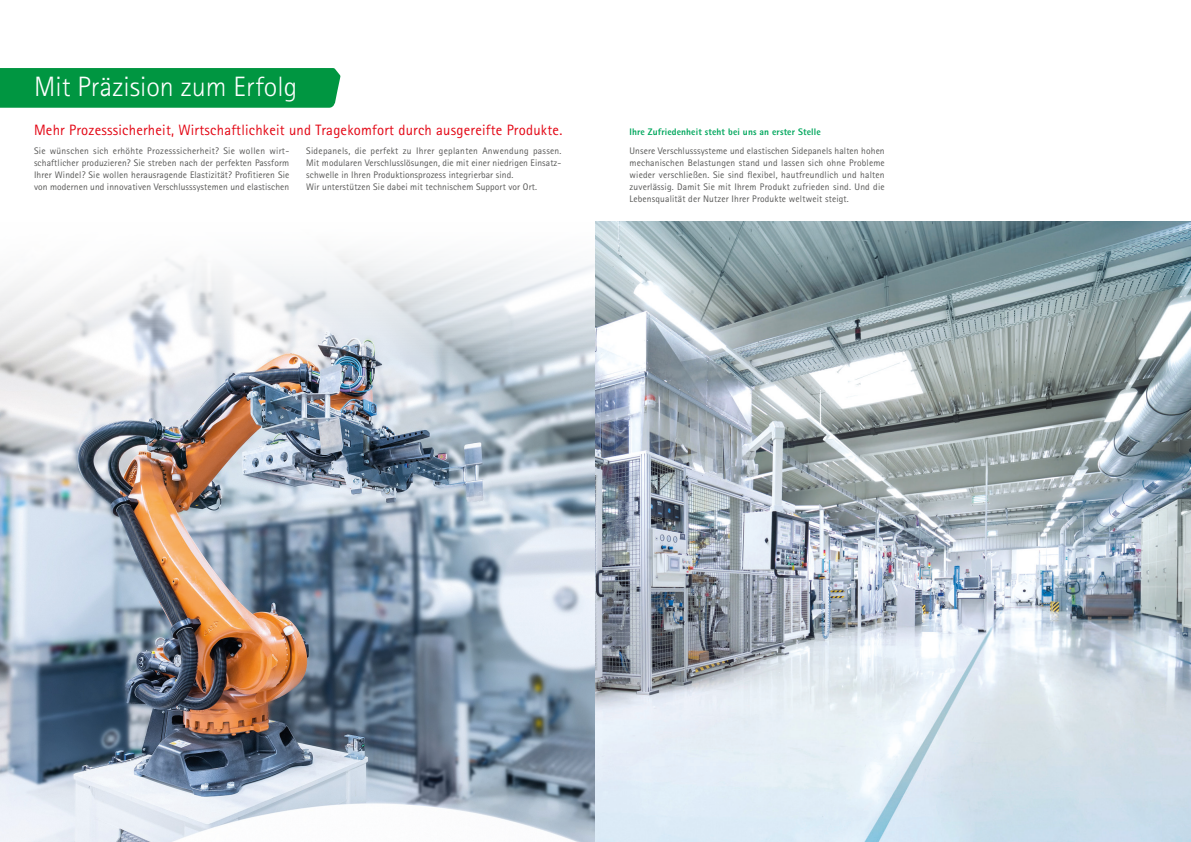
<style>
.page{position:relative;width:1191px;height:842px;background:#fff}
.page>*{position:absolute;margin:0;border:0;box-sizing:border-box;transform-origin:0 0}
.LOH_Headline_1_28_30{font:300 28px "Rotis Sans Serif Std";letter-spacing:.005em;color:#fff}
.LOH_Subheadline_15_18_rot{font:15px "Rotis Sans Serif Std";letter-spacing:.015em;color:#e30614}
.LOH_Fließtext_9_5_12{font:9.5px/12px "Rotis Sans Serif Std";letter-spacing:.01em;color:#575756;text-align:justify}
.LOH_HL_2_grün{font:800 9.5px "Rotis Sans Serif Std";letter-spacing:.01em;color:#00a75d}
</style>
<div class="page">
<img style="left:0;top:221px;width:1191px;height:621px">
<div style="left:0;top:68px;width:340px;height:40px;background:#009641"></div>
<p class="LOH_Headline_1_28_30" style="left:34px;top:71px;width:265px">Mit Präzision zum Erfolg</p>
<p class="LOH_Subheadline_15_18_rot" style="left:34px;top:121px;width:530px">Mehr Prozesssicherheit, Wirtschaftlichkeit und Tragekomfort durch ausgereifte Produkte.</p>
<p class="LOH_Fließtext_9_5_12" style="left:34px;top:145px;width:257px">Sie wünschen sich erhöhte Prozesssicherheit? Sie wollen wirt&shy;schaftlicher produzieren? Sie streben nach der perfekten Passform Ihrer Windel? Sie wollen herausragende Elastizität? Profitieren Sie von modernen und innovativen Verschlusssystemen und elastischen</p>
<p class="LOH_Fließtext_9_5_12" style="left:306px;top:145px;width:257px">Sidepanels, die perfekt zu Ihrer geplanten Anwendung passen.<br>Mit modularen Verschlusslösungen, die mit einer niedrigen Einsatz&shy;schwelle in Ihren Produktionsprozess integrierbar sind.</p>
<p class="LOH_Fließtext_9_5_12" style="left:306px;top:181px;width:232px">Wir unterstützen Sie dabei mit technischem Support vor Ort.</p>
<p class="LOH_HL_2_grün" style="left:629px;top:126px;width:193px">Ihre Zufriedenheit steht bei uns an erster Stelle</p>
<p class="LOH_Fließtext_9_5_12" style="left:629px;top:145px;width:257px">Unsere Verschlusssysteme und elastischen Sidepanels halten hohen mechanischen Belastungen stand und lassen sich ohne Probleme wieder verschließen. Sie sind flexibel, hautfreundlich und halten zuverlässig. Damit Sie mit Ihrem Produkt zufrieden sind. Und die Lebensqualität der Nutzer Ihrer Produkte weltweit steigt.</p>
</div>
